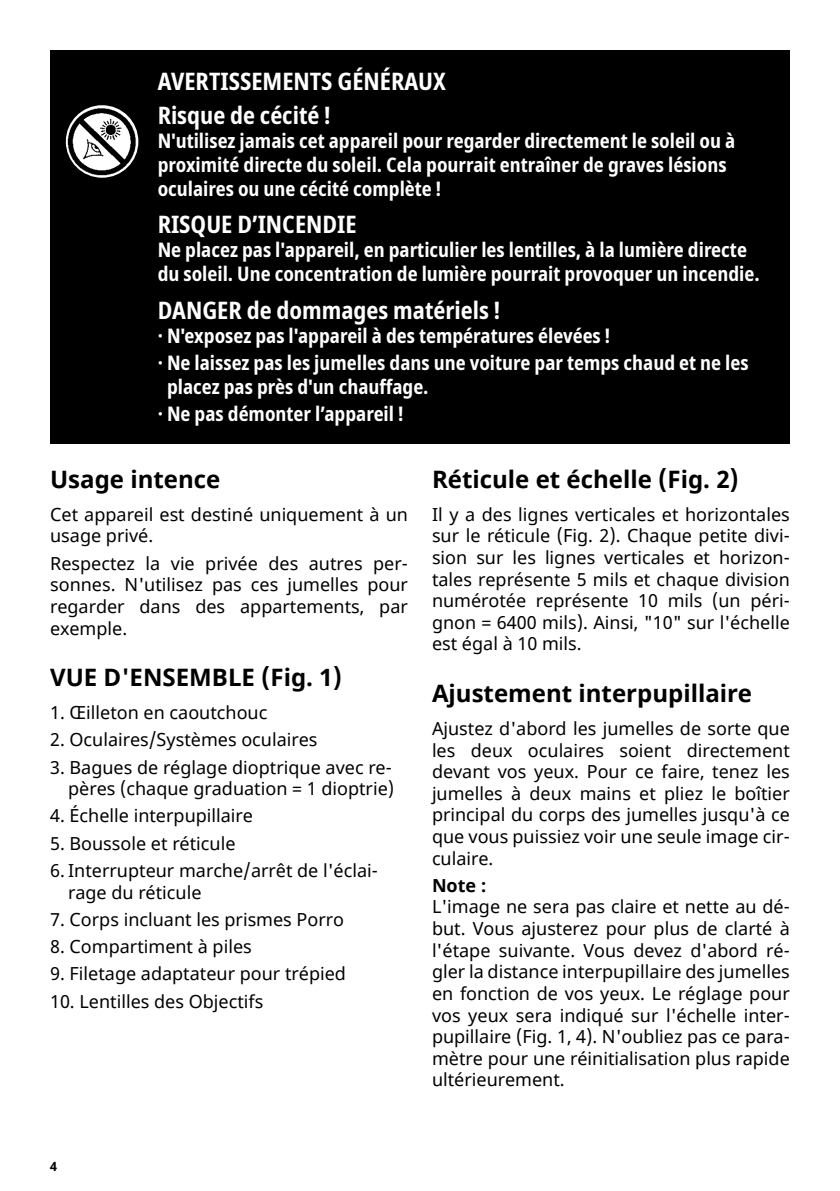
<style>
.page{position:relative;width:840px;height:1191px;background:#fff}
.page>*{position:absolute;margin:0;border:0;box-sizing:border-box;transform-origin:0 0}
.t1{font:700 24px "Noto Sans";color:#000}
.t2{font:700 condensed 24px/34.4px "Noto Sans";color:#fff}
.t3{font:700 condensed 20px/24px "Noto Sans";color:#fff}
.t4{font:18px/21.6px "Noto Sans";color:#000;text-align:justify}
.t5{font:700 18px "Noto Sans";color:#000}
.t6{font:700 12.8px "Noto Sans";color:#000}
</style>
<div class="page">
<div style="left:50px;top:50px;width:739px;height:394px;background:#000"></div>
<img style="left:66px;top:105px;width:72px;height:73px;border-radius:36px">
<h1 class="t2" style="left:157px;top:64px;width:289px">AVERTISSEMENTS GÉNÉRAUX<br>Risque de cécité !</h1>
<p class="t3" style="left:157px;top:129px;width:578px">N'utilisez jamais cet appareil pour regarder directement le soleil ou à proximité directe du soleil. Cela pourrait entraîner de graves lésions oculaires ou une cécité complète !</p>
<h1 class="t2" style="left:157px;top:208px;width:200px">RISQUE D’INCENDIE</h1>
<p class="t3" style="left:157px;top:238px;width:603px">Ne placez pas l'appareil, en particulier les lentilles, à la lumière directe du soleil. Une concentration de lumière pourrait provoquer un incendie.</p>
<h1 class="t2" style="left:157px;top:293px;width:344px">DANGER de dommages matériels !</h1>
<p class="t3" style="left:157px;top:322px;width:592px;line-height:26.8px">· N'exposez pas l'appareil à des températures élevées !<br>· Ne laissez pas les jumelles dans une voiture par temps chaud et ne les</p>
<p class="t3" style="left:157px;top:373px;width:272px;line-height:26.8px;text-indent:9px">placez pas près d'un chauffage. · Ne pas démonter l’appareil !</p>
<h1 class="t1" style="left:50px;top:462px;width:172px">Usage intence</h1>
<p class="t4" style="left:50px;top:504px;width:359px">Cet appareil est destiné uniquement à un usage privé.</p>
<p class="t4" style="left:50px;top:553px;width:359px">Respectez la vie privée des autres per&shy;sonnes. N'utilisez pas ces jumelles pour regarder dans des appartements, par exemple.</p>
<h1 class="t1" style="left:50px;top:660px;width:293px">VUE D'ENSEMBLE (Fig. 1)</h1>
<p class="t4" style="left:50px;top:702px;width:219px">1. Œilleton en caoutchouc</p>
<p class="t4" style="left:50px;top:729px;width:269px">2. Oculaires/Systèmes oculaires</p>
<p class="t4" style="left:50px;top:757px;width:345px;text-align:right">3. Bagues de réglage dioptrique avec re&shy;pères (chaque graduation = 1 dioptrie)</p>
<p class="t4" style="left:50px;top:805px;width:204px">4. Échelle interpupillaire</p>
<p class="t4" style="left:50px;top:833px;width:187px">5. Boussole et réticule</p>
<p class="t4" style="left:68px;top:860px;width:311px;text-indent:-18px">6. Interrupteur marche/arrêt de l'éclai&shy;rage du réticule</p>
<p class="t4" style="left:50px;top:909px;width:295px">7. Corps incluant les prismes Porro</p>
<p class="t4" style="left:50px;top:936px;width:203px">8. Compartiment à piles</p>
<p class="t4" style="left:50px;top:963px;width:297px">9. Filetage adaptateur pour trépied</p>
<p class="t4" style="left:50px;top:991px;width:214px">10. Lentilles des Objectifs</p>
<h1 class="t1" style="left:432px;top:462px;width:308px">Réticule et échelle (Fig. 2)</h1>
<p class="t4" style="left:432px;top:504px;width:359px">Il y a des lignes verticales et horizontales sur le réticule (Fig. 2). Chaque petite divi&shy;sion sur les lignes verticales et horizon&shy;tales représente 5 mils et chaque division numérotée représente 10 mils (un péri&shy;gnon = 6400 mils). Ainsi, "10" sur l'échelle est égal à 10 mils.</p>
<h1 class="t1" style="left:432px;top:676px;width:321px">Ajustement interpupillaire</h1>
<p class="t4" style="left:432px;top:718px;width:359px">Ajustez d'abord les jumelles de sorte que les deux oculaires soient directement devant vos yeux. Pour ce faire, tenez les jumelles à deux mains et pliez le boîtier principal du corps des jumelles jusqu'à ce que vous puissiez voir une seule image cir&shy;culaire.</p>
<p class="t5" style="left:432px;top:872px;width:56px">Note :</p>
<p class="t4" style="left:432px;top:896px;width:359px">L'image ne sera pas claire et nette au dé&shy;but. Vous ajusterez pour plus de clarté à l'étape suivante. Vous devez d'abord ré&shy;gler la distance interpupillaire des jumelles en fonction de vos yeux. Le réglage pour vos yeux sera indiqué sur l'échelle inter&shy;pupillaire (Fig. 1, 4). N'oubliez pas ce para&shy;mètre pour une réinitialisation plus rapide ultérieurement.</p>
<p class="t6" style="left:50px;top:1157px;width:9px">4</p>
</div>
